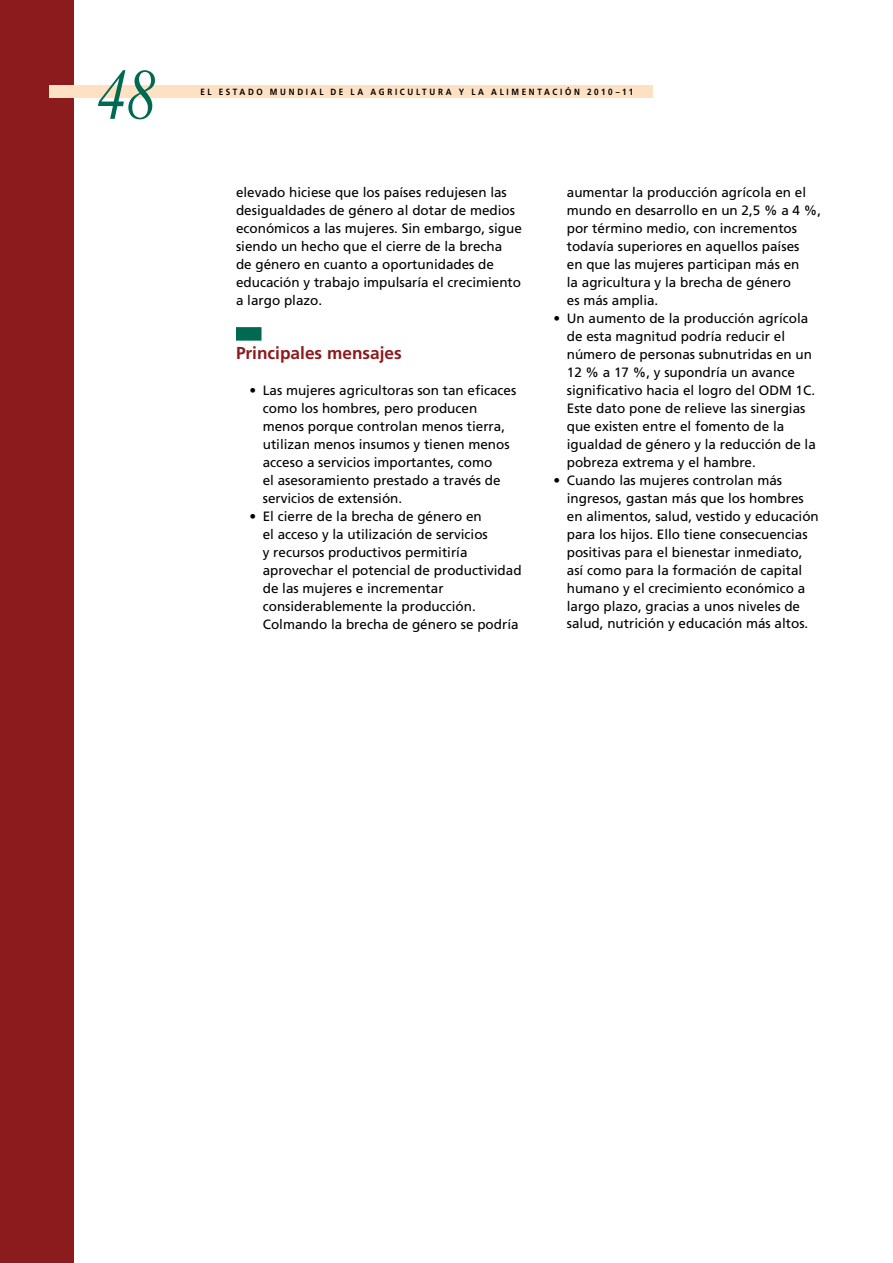
<style>
.page{position:relative;width:893px;height:1263px;background:#fff}
.page>*{position:absolute;margin:0;border:0;box-sizing:border-box;transform-origin:0 0}
.t1{font:italic 72px "Times";color:#006a51;scale:.8 1}
.t2{font:700 17.25px "Frutiger LT Std";color:#8b1b1d}
.t3{font:13.5px/18px "Frutiger LT Std";color:#000}
.t4{font:700 9px "Frutiger LT Std";letter-spacing:.33em;color:#000;scale:.9 1}
</style>
<div class="page">
<div style="left:0;top:0;width:74px;height:1263px;background:#8b1b1d"></div>
<div style="left:49px;top:85px;width:604px;height:13px;background:#fee0c3"></div>
<div style="left:236px;top:327px;width:25px;height:14px;background:#006a51"></div>
<h1 class="t1" style="left:98px;top:32px;width:74px">48</h1>
<p class="t4" style="left:200px;top:87px;width:24px">EL ES</p>
<p class="t4" style="left:233px;top:87px;width:21px">TADO</p>
<p class="t4" style="left:270px;top:87px;width:71px">MUNDI AL DE</p>
<p class="t4" style="left:351px;top:87px;width:51px">L A AGRICUL</p>
<p class="t4" style="left:422px;top:87px;width:236px">TU RA Y L A ALI ME NTACI ÓN 2010–11</p>
<p class="t3" style="left:236px;top:183px;width:287px">elevado hiciese que los países redujesen las desigualdades de género al dotar de medios económicos a las mujeres. Sin embargo, sigue siendo un hecho que el cierre de la brecha<br>de género en cuanto a oportunidades de educación y trabajo impulsaría el crecimiento a largo plazo.</p>
<p class="t2" style="left:236px;top:342px;width:167px">PRINCIPALES MENSAJES</p>
<p class="t3" style="left:263px;top:381px;width:255px;text-indent:-13px">• Las mujeres agricultoras son tan eficaces como los hombres, pero producen menos porque controlan menos tierra, utilizan menos insumos y tienen menos acceso a servicios importantes, como<br>el asesoramiento prestado a través de servicios de extensión.</p>
<p class="t3" style="left:263px;top:507px;width:260px;text-indent:-13px">• El cierre de la brecha de género en<br>el acceso y la utilización de servicios<br>y recursos productivos permitiría aprovechar el potencial de productividad de las mujeres e incrementar considerablemente la producción.<br>Colmando la brecha de género se podría</p>
<p class="t3" style="left:567px;top:183px;width:256px">aumentar la producción agrícola en el mundo en desarrollo en un 2,5 % a 4 %, por término medio, con incrementos todavía superiores en aquellos países<br>en que las mujeres participan más en<br>la agricultura y la brecha de género<br>es más amplia.</p>
<p class="t3" style="left:567px;top:309px;width:251px;text-indent:-13px">• U n aumento de la producción agrícola de esta magnitud podría reducir el número de personas subnutridas en un 12 % a 17 %, y supondría un avance significativo hacia el logro del ODM 1C.<br>Este dato pone de relieve las sinergias que existen entre el fomento de la igualdad de género y la reducción de la pobreza extrema y el hambre.</p>
<p class="t3" style="left:567px;top:471px;width:254px;text-indent:-13px">• Cuando las mujeres controlan más ingresos, gastan más que los hombres en alimentos, salud, vestido y educación para los hijos. Ello tiene consecuencias positivas para el bienestar inmediato, así como para la formación de capital humano y el crecimiento económico a largo plazo, gracias a unos niveles de salud, nutrición y educación más altos.</p>
</div>
